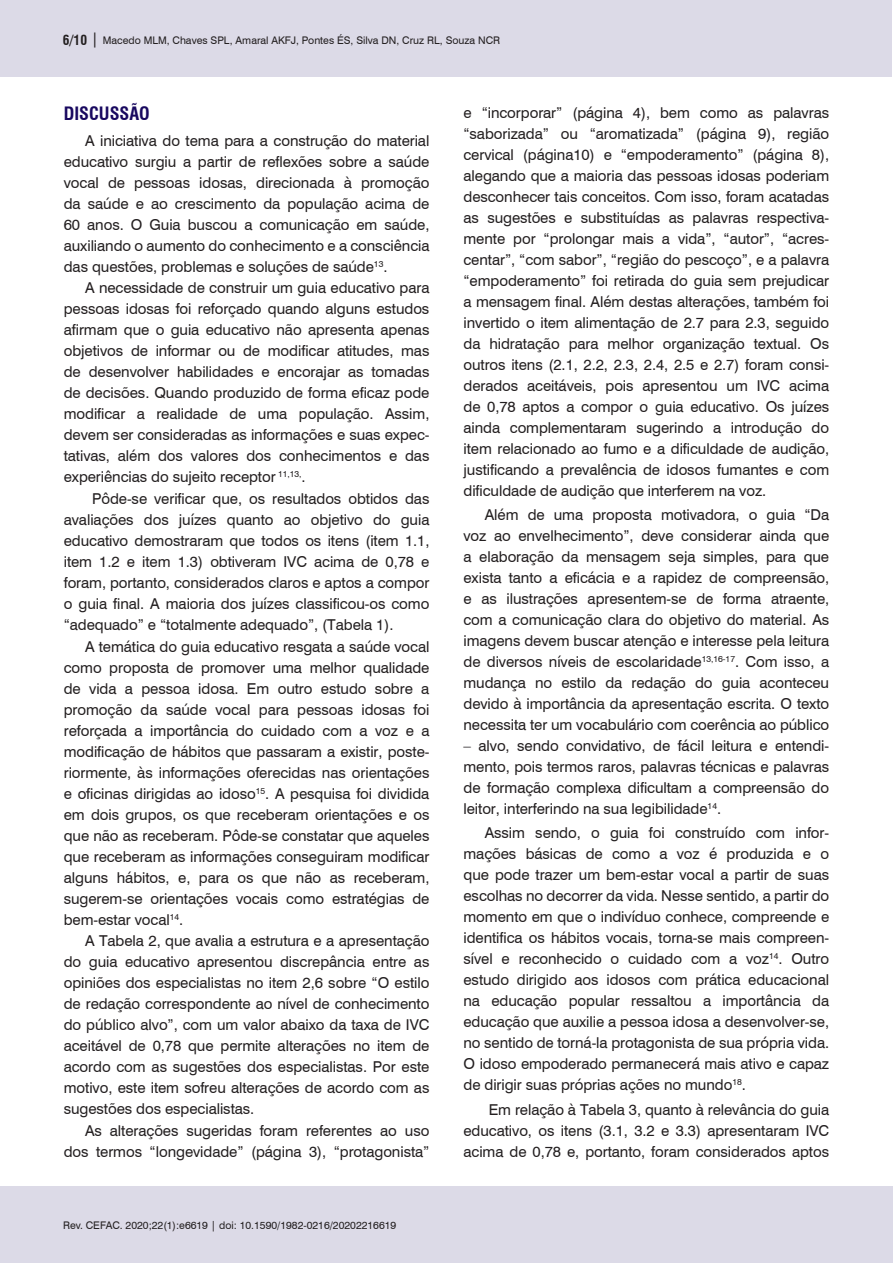
<style>
.page{position:relative;width:893px;height:1263px;background:#fff}
.page>*{position:absolute;margin:0;border:0;box-sizing:border-box;transform-origin:0 0}
.Nivel_1{font:700 condensed 18px "Swiss 721 BT";color:#18085f}
.Corpo_do_texto{font:15px/21px "Swiss 721 BT";letter-spacing:-.005em;color:#231f20;text-align:justify}
.t1{font:10.5px "Swiss 721 BT";color:#231f20}
.s1{font-weight:700;font-stretch:condensed;font-size:13.5px}
.s2{font-size:15px}
</style>
<div class="page">
<div style="left:0;top:1186px;width:892px;height:77px;background:#dcdae7"></div>
<div style="left:0;top:0;width:892px;height:77px;background:#dcdae7"></div>
<p class="t1" style="left:63px;top:33px;width:439px"><span class="s1">6/10</span> <span class="s2">|</span> Macedo MLM, Chaves SPL, Amaral AKFJ, Pontes ÉS, Silva DN, Cruz RL, Souza NCR</p>
<p class="Nivel_1" style="left:64px;top:103px;width:88px">DISCUSSÃO</p>
<p class="Corpo_do_texto" style="left:64px;top:129px;width:367px;text-indent:21px">A iniciativa do tema para a construção do material educativo surgiu a partir de reflexões sobre a saúde vocal de pessoas idosas, direcionada à promoção da saúde e ao crescimento da população acima de 60 anos. O Guia buscou a comunicação em saúde, auxiliando o aumento do conhecimento e a consciência das questões, problemas e soluções de saúde<sup>13</sup>.</p>
<p class="Corpo_do_texto" style="left:64px;top:277px;width:367px;text-indent:21px">A necessidade de construir um guia educativo para pessoas idosas foi reforçado quando alguns estudos afirmam que o guia educativo não apresenta apenas objetivos de informar ou de modificar atitudes, mas de desenvolver habilidades e encorajar as tomadas de decisões. Quando produzido de forma eficaz pode modificar a realidade de uma população. Assim, devem ser consideradas as informações e suas expec&shy;tativas, além dos valores dos conhecimentos e das experiências do sujeito receptor <sup>11,13,</sup>.</p>
<p class="Corpo_do_texto" style="left:64px;top:487px;width:367px;text-indent:28px">Pôde-se verificar que, os resultados obtidos das avaliações dos juízes quanto ao objetivo do guia educativo demostraram que todos os itens (item 1.1, item 1.2 e item 1.3) obtiveram IVC acima de 0,78 e foram, portanto, considerados claros e aptos a compor o guia final. A maioria dos juízes classificou-os como “adequado” e “totalmente adequado”, (Tabela 1).</p>
<p class="Corpo_do_texto" style="left:64px;top:635px;width:367px;text-indent:21px">A temática do guia educativo resgata a saúde vocal como proposta de promover uma melhor qualidade de vida a pessoa idosa. Em outro estudo sobre a promoção da saúde vocal para pessoas idosas foi reforçada a importância do cuidado com a voz e a modificação de hábitos que passaram a existir, poste&shy;riormente, às informações oferecidas nas orientações e oficinas dirigidas ao idoso<sup>15</sup>. A pesquisa foi dividida em dois grupos, os que receberam orientações e os que não as receberam. Pôde-se constatar que aqueles que receberam as informações conseguiram modificar alguns hábitos, e, para os que não as receberam, sugerem-se orientações vocais como estratégias de bem-estar vocal<sup>14</sup>.</p>
<p class="Corpo_do_texto" style="left:64px;top:930px;width:367px;text-indent:21px">A Tabela 2, que avalia a estrutura e a apresentação do guia educativo apresentou discrepância entre as opiniões dos especialistas no item 2,6 sobre “O estilo de redação correspondente ao nível de conhecimento do público alvo”, com um valor abaixo da taxa de IVC aceitável de 0,78 que permite alterações no item de acordo com as sugestões dos especialistas. Por este motivo, este item sofreu alterações de acordo com as sugestões dos especialistas.</p>
<p class="Corpo_do_texto" style="left:64px;top:1119px;width:367px;text-align:right">As alterações sugeridas foram referentes ao uso dos termos “longevidade” (página 3), “protagonista”</p>
<p class="t1" style="left:63px;top:1218px;width:335px">Rev. CEFAC. 2020;22(1):e6619 | doi: 10.1590/1982-0216/20202216619</p>
<p class="Corpo_do_texto" style="left:463px;top:101px;width:367px">e “incorporar” (página 4), bem como as palavras “saborizada” ou “aromatizada” (página 9), região cervical (página10) e “empoderamento” (página 8), alegando que a maioria das pessoas idosas poderiam desconhecer tais conceitos. Com isso, foram acatadas as sugestões e substituídas as palavras respectiva&shy;mente por “prolongar mais a vida”, “autor”, “acres&shy;centar”, “com sabor”, “região do pescoço”, e a palavra “empoderamento” foi retirada do guia sem prejudicar a mensagem final. Além destas alterações, também foi invertido o item alimentação de 2.7 para 2.3, seguido da hidratação para melhor organização textual. Os outros itens (2.1, 2.2, 2.3, 2.4, 2.5 e 2.7) foram consi&shy;derados aceitáveis, pois apresentou um IVC acima de 0,78 aptos a compor o guia educativo. Os juízes ainda complementaram sugerindo a introdução do item relacionado ao fumo e a dificuldade de audição, justificando a prevalência de idosos fumantes e com dificuldade de audição que interferem na voz.</p>
<p class="Corpo_do_texto" style="left:463px;top:504px;width:367px;text-indent:21px">Além de uma proposta motivadora, o guia “Da voz ao envelhecimento”, deve considerar ainda que a elaboração da mensagem seja simples, para que exista tanto a eficácia e a rapidez de compreensão, e as ilustrações apresentem-se de forma atraente, com a comunicação clara do objetivo do material. As imagens devem buscar atenção e interesse pela leitura de diversos níveis de escolaridade<sup>13,16-17</sup>. Com isso, a mudança no estilo da redação do guia aconteceu devido à importância da apresentação escrita. O texto necessita ter um vocabulário com coerência ao público</p>
<p class="Corpo_do_texto" style="left:463px;top:735px;width:367px">– alvo, sendo convidativo, de fácil leitura e entendi&shy;mento, pois termos raros, palavras técnicas e palavras de formação complexa dificultam a compreensão do leitor, interferindo na sua legibilidade<sup>14</sup>.</p>
<p class="Corpo_do_texto" style="left:463px;top:822px;width:367px;text-indent:21px">Assim sendo, o guia foi construído com infor&shy;mações básicas de como a voz é produzida e o que pode trazer um bem-estar vocal a partir de suas escolhas no decorrer da vida. Nesse sentido, a partir do momento em que o indivíduo conhece, compreende e identifica os hábitos vocais, torna-se mais compreen&shy;sível e reconhecido o cuidado com a voz<sup>14</sup>. Outro estudo dirigido aos idosos com prática educacional na educação popular ressaltou a importância da educação que auxilie a pessoa idosa a desenvolver-se, no sentido de torná-la protagonista de sua própria vida.<br>O idoso empoderado permanecerá mais ativo e capaz de dirigir suas próprias ações no mundo<sup>18</sup>.</p>
<p class="Corpo_do_texto" style="left:463px;top:1098px;width:367px;text-indent:25px">Em relação à Tabela 3, quanto à relevância do guia educativo, os itens (3.1, 3.2 e 3.3) apresentaram IVC acima de 0,78 e, portanto, foram considerados aptos</p>
</div>
